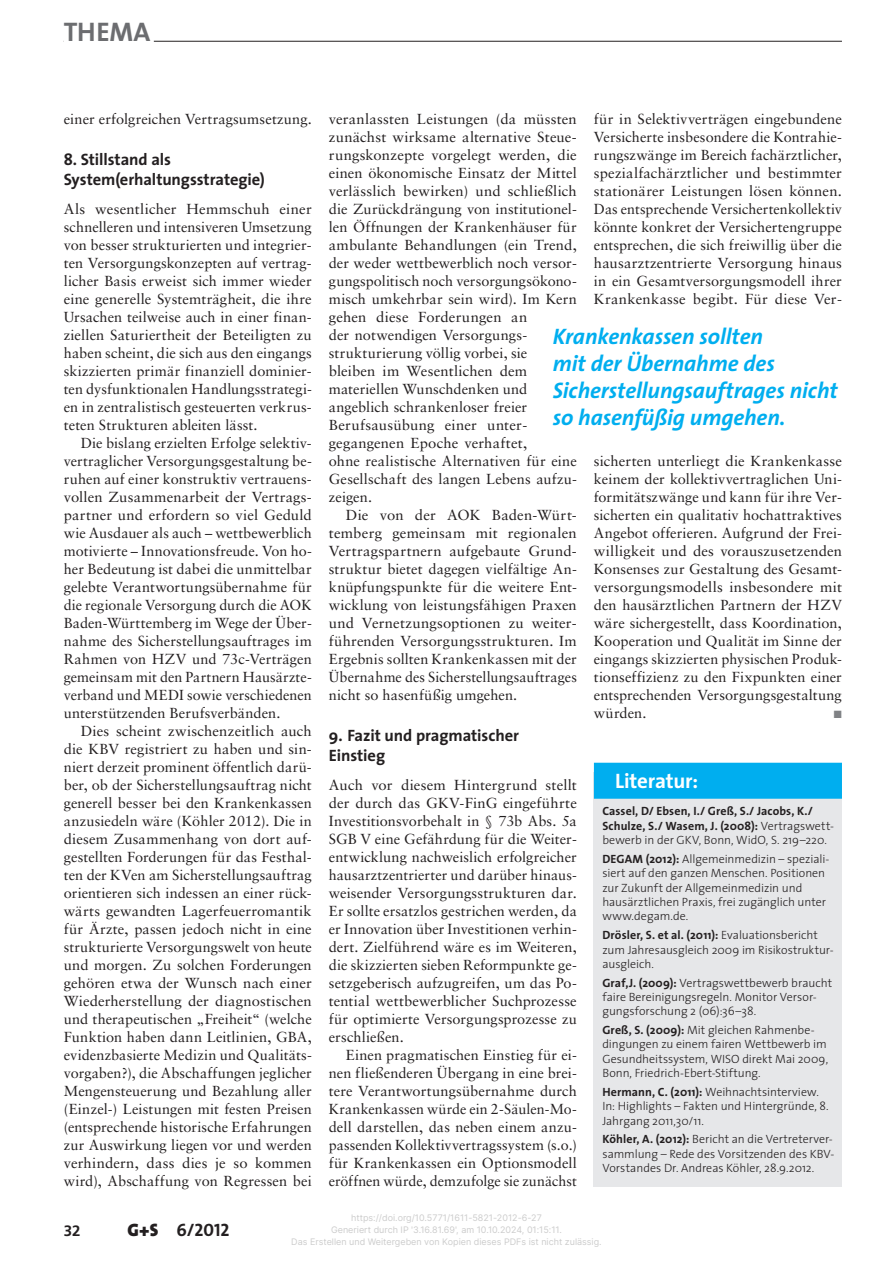
<style>
.page{position:relative;width:893px;height:1263px;background:#fff}
.page>*{position:absolute;margin:0;border:0;box-sizing:border-box;transform-origin:0 0}
.t1{font:27px "The Sans Bold Caps";letter-spacing:.005em;color:#6c6d70}
.t2{font:italic 700 22.5px/27px "The Sans";letter-spacing:-.005em;color:#00aeef}
.t3{font:700 21px "The Sans";letter-spacing:-.01em;color:#fff}
.t4{font:700 18px "The Sans Nomos Zwei";color:#231f20}
.t5{font:700 16.5px/19.8px "The Sans";letter-spacing:-.005em;color:#231f20}
.t6{font:700 15px "Frutiger LT";color:#231f20}
.t7{font:14.55px/18px "Sabon LT";letter-spacing:.01em;color:#231f20;text-align:justify}
.t8{font:300 12px/14.4px "The Sans";letter-spacing:-.005em;color:#231f20}
.t9{font:700 12px/14.4px "The Sans";letter-spacing:.01em;color:#231f20}
.t10{font:10.5px "Zapf Dingbats";color:#808285}
.t11{font:9px/12px "Inter";color:#ccc;text-align:center}
.s1{font-weight:300}
.s2{font-weight:700}
.s3{font-family:"The Sans";font-weight:900}
</style>
<div class="page">
<hr style="left:64px;top:41px;width:778px;height:1px;background:#231f20">
<hr style="left:64px;top:40px;width:90px;height:3px;background:#fff">
<div style="left:594px;top:772px;width:248px;height:414px;background:#e6e7e9"></div>
<div style="left:594px;top:763px;width:248px;height:36px;background:#00aeef"></div>
<h1 class="t1" style="left:64px;top:15px;width:88px">THEMA</h1>
<p class="t7" style="left:64px;top:110px;width:250px">einer erfolgreichen Vertragsumsetzung.</p>
<p class="t5" style="left:64px;top:150px;width:203px">8. Stillstand als<br>System(erhaltungsstrategie)</p>
<p class="t7" style="left:64px;top:200px;width:250px">Als wesentlicher Hemmschuh einer schnelleren und intensiveren Umsetzung von besser strukturierten und integrier&shy;ten Versorgungskonzepten auf vertrag&shy;licher Basis erweist sich immer wieder eine generelle Systemträgheit, die ihre Ursachen teilweise auch in einer finan&shy;ziellen Saturiertheit der Beteiligten zu haben scheint, die sich aus den eingangs skizzierten primär finanziell dominier&shy;ten dysfunktionalen Handlungsstrategi&shy;en in zentralistisch gesteuerten verkrus&shy;teten Strukturen ableiten lässt.</p>
<p class="t7" style="left:64px;top:434px;width:250px;text-indent:17px">Die bislang erzielten Erfolge selektiv&shy;vertraglicher Versorgungsgestaltung be&shy;ruhen auf einer konstruktiv vertrauens&shy;vollen Zusammenarbeit der Vertrags&shy;partner und erfordern so viel Geduld wie Ausdauer als auch – wettbewerblich motivierte – Innovationsfreude. Von ho&shy;her Bedeutung ist dabei die unmittelbar gelebte Verantwortungsübernahme für die regionale Versorgung durch die AOK Baden-Württemberg im Wege der Über&shy;nahme des Sicherstellungsauftrages im Rahmen von HZV und 73c-Verträgen gemeinsam mit den Partnern Hausärzte&shy;verband und MEDI sowie verschiedenen unterstützenden Berufsverbänden.</p>
<p class="t7" style="left:64px;top:722px;width:250px;text-indent:17px">Dies scheint zwischenzeitlich auch die KBV registriert zu haben und sin&shy;niert derzeit prominent öffentlich darü&shy;ber, ob der Sicherstellungsauftrag nicht generell besser bei den Krankenkassen anzusiedeln wäre (Köhler 2012). Die in diesem Zusammenhang von dort auf&shy;gestellten Forderungen für das Festhal&shy;ten der KVen am Sicherstellungsauftrag orientieren sich indessen an einer rück&shy;wärts gewandten Lagerfeuerromantik für Ärzte, passen jedoch nicht in eine strukturierte Versorgungswelt von heute und morgen. Zu solchen Forderungen gehören etwa der Wunsch nach einer Wiederherstellung der diagnostischen und therapeutischen „Freiheit“ (welche Funktion haben dann Leitlinien, GBA, evidenzbasierte Medizin und Qualitäts&shy;vorgaben?), die Abschaffungen jeglicher Mengensteuerung und Bezahlung aller (Einzel-) Leistungen mit festen Preisen (entsprechende historische Erfahrungen zur Auswirkung liegen vor und werden verhindern, dass dies je so kommen wird), Abschaffung von Regressen bei</p>
<p class="t7" style="left:329px;top:110px;width:250px;text-align:left">veranlassten Leistungen (da müssten zunächst wirksame alternative Steue&shy;rungskonzepte vorgelegt werden, die einen ökonomische Einsatz der Mittel verlässlich bewirken) und schließlich die Zurückdrängung von institutionel&shy;len Öffnungen der Krankenhäuser für ambulante Behandlungen (ein Trend, der weder wettbewerblich noch versor&shy;gungspolitisch noch versorgungsökono&shy;misch umkehrbar sein wird). Im Kern gehen diese Forderungen an<br>der notwendigen Versorgungs&shy;strukturierung völlig vorbei, sie bleiben im Wesentlichen dem materiellen Wunschdenken und angeblich schrankenloser freier Berufsausübung einer unter&shy;gegangenen Epoche verhaftet,<br>ohne realistische Alternativen für eine Gesellschaft des langen Lebens aufzu&shy;zeigen.</p>
<p class="t7" style="left:329px;top:506px;width:250px;text-indent:17px">Die von der AOK Baden-Würt&shy;temberg gemeinsam mit regionalen Vertragspartnern aufgebaute Grund&shy;struktur bietet dagegen vielfältige An&shy;knüpfungspunkte für die weitere Ent&shy;wicklung von leistungsfähigen Praxen und Vernetzungsoptionen zu weiter&shy;führenden Versorgungsstrukturen. Im Ergebnis sollten Krankenkassen mit der Übernahme des Sicherstellungsauftrages nicht so hasenfüßig umgehen.</p>
<p class="t5" style="left:329px;top:726px;width:192px">9. Fazit und pragmatischer<br>Einstieg</p>
<p class="t7" style="left:329px;top:776px;width:250px">Auch vor diesem Hintergrund stellt der durch das GKV-FinG eingeführte Investitionsvorbehalt in § 73b Abs. 5a SGB V eine Gefährdung für die Weiter&shy;entwicklung nachweislich erfolgreicher hausarztzentrierter und darüber hinaus&shy;weisender Versorgungsstrukturen dar.<br>Er sollte ersatzlos gestrichen werden, da er Innovation über Investitionen verhin&shy;dert. Zielführend wäre es im Weiteren, die skizzierten sieben Reformpunkte ge&shy;setzgeberisch aufzugreifen, um das Po&shy;tential wettbewerblicher Suchprozesse für optimierte Versorgungsprozesse zu erschließen.</p>
<p class="t7" style="left:329px;top:1046px;width:250px;text-indent:17px">Einen pragmatischen Einstieg für ei&shy;nen fließenderen Übergang in eine brei&shy;tere Verantwortungsübernahme durch Krankenkassen würde ein 2-Säulen-Mo&shy;dell darstellen, das neben einem anzu&shy;passenden Kollektivvertragssystem (s.o.) für Krankenkassen ein Optionsmodell eröffnen würde, demzufolge sie zunächst</p>
<p class="t7" style="left:594px;top:110px;width:250px">für in Selektivverträgen eingebundene Versicherte insbesondere die Kontrahie&shy;rungszwänge im Bereich fachärztlicher, spezialfachärztlicher und bestimmter stationärer Leistungen lösen können.<br>Das entsprechende Versichertenkollektiv könnte konkret der Versichertengruppe entsprechen, die sich freiwillig über die hausarztzentrierte Versorgung hinaus in ein Gesamtversorgungsmodell ihrer Krankenkasse begibt. Für diese Ver-</p>
<h2 class="t2" style="left:553px;top:323px;width:286px">Krankenkassen sollten<br>mit der Übernahme des<br>Sicherstellungsauftrages nicht so hasenfüßig umgehen.</h2>
<p class="t7" style="left:594px;top:452px;width:250px">sicherten unterliegt die Krankenkasse keinem der kollektivvertraglichen Uni&shy;formitätszwänge und kann für ihre Ver&shy;sicherten ein qualitativ hochattraktives Angebot offerieren. Aufgrund der Frei&shy;willigkeit und des vorauszusetzenden Konsenses zur Gestaltung des Gesamt&shy;versorgungsmodells insbesondere mit den hausärztlichen Partnern der HZV wäre sichergestellt, dass Koordination, Kooperation und Qualität im Sinne der eingangs skizzierten physischen Produk&shy;tionseffizienz zu den Fixpunkten einer entsprechenden Versorgungsgestaltung würden.</p>
<p class="t10" style="left:834px;top:710px;width:9px">■</p>
<h3 class="t3" style="left:615px;top:768px;width:84px">Literatur:</h3>
<p class="t9" style="left:602px;top:804px;width:233px">Cassel, D/ Ebsen, I./ Greß, S./ Jacobs, K./<br>Schulze, S./ Wasem, J. (2008): <span class="s1">Vertragswett&shy;bewerb in der GKV, Bonn, WidO, S. 219–220.</span></p>
<p class="t8" style="left:602px;top:852px;width:228px"><span class="s2">DEGAM (2012):</span> Allgemeinmedizin – speziali&shy;siert auf den ganzen Menschen. Positionen zur Zukunft der Allgemeinmedizin und hausärztlichen Praxis, frei zugänglich unter www.degam.de.</p>
<p class="t8" style="left:602px;top:928px;width:233px"><span class="s2">Drösler, S. et al. (2011):</span> Evaluationsbericht zum Jahresausgleich 2009 im Risikostruktur&shy;ausgleich.</p>
<p class="t8" style="left:602px;top:975px;width:231px"><span class="s2">Graf,J. (2009):</span> Vertragswettbewerb braucht faire Bereinigungsregeln. Monitor Versor&shy;gungsforschung 2 (06):36–38.</p>
<p class="t8" style="left:602px;top:1023px;width:227px"><span class="s2">Greß, S. (2009):</span> Mit gleichen Rahmenbe&shy;dingungen zu einem fairen Wettbewerb im Gesundheitssystem, WISO direkt Mai 2009, Bonn, Friedrich-Ebert-Stiftung.</p>
<p class="t8" style="left:602px;top:1085px;width:228px"><span class="s2">Hermann, C. (2011):</span> Weihnachtsinterview.<br>In: Highlights – Fakten und Hintergründe, 8.<br>Jahrgang 2011,30/11.</p>
<p class="t8" style="left:602px;top:1132px;width:234px"><span class="s2">Köhler, A. (2012):</span> Bericht an die Vertreterver&shy;sammlung – Rede des Vorsitzenden des KBV-<br>Vorstandes Dr. Andreas Köhler, 28.9.2012.</p>
<p class="t6" style="left:64px;top:1222px;width:18px">32</p>
<p class="t4" style="left:128px;top:1215px;width:103px"><span class="s3">G+S</span> 6/2012</p>
<p class="t11" style="left:291px;top:1212px;width:312px">https://doi.org/10.5771/1611-5821-2012-6-27<br>Generiert durch IP '3.16.81.69', am 10.10.2024, 01:15:11.<br>Das Erstellen und Weitergeben von Kopien dieses PDFs ist nicht zulässig.</p>
</div>
